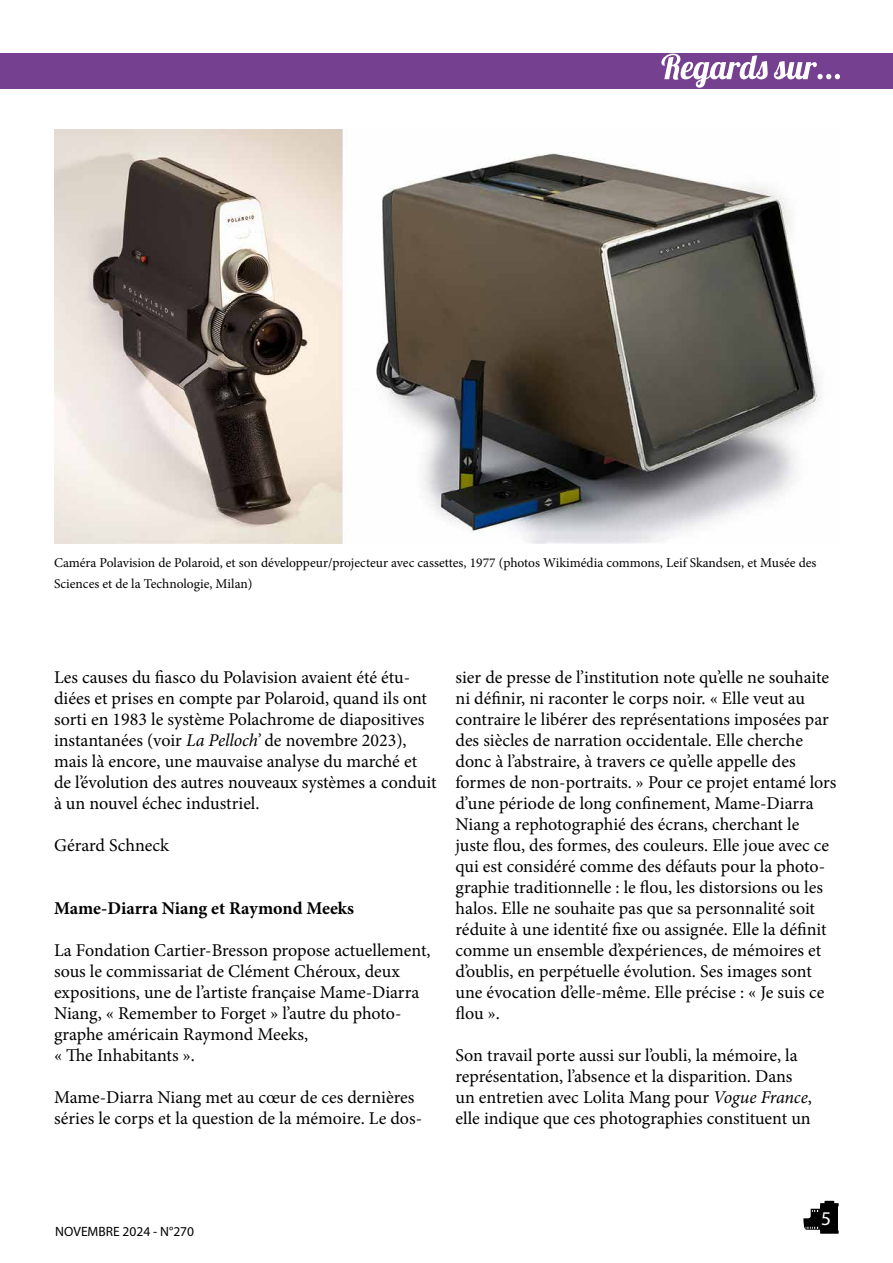
<style>
.page{position:relative;width:893px;height:1263px;background:#fff}
.page>*{position:absolute;margin:0;border:0;box-sizing:border-box;transform-origin:0 0}
.t1{font:19.5px "Myriad Pro";color:#fff}
.t2{font:18px/21px "Minion Pro";color:#000}
.t3{font:700 18px "Minion Pro";color:#000}
.t4{font:13.5px/21px "Minion Pro";color:#000}
.t5{font:13.5px "Myriad Pro";color:#000}
.s1{font-style:italic}
</style>
<div class="page">
<svg style="left:803px;top:1201px;width:31px;height:29px"></svg>
<div style="left:820px;top:1206px;width:18px;height:25px;background:#000"></div>
<hr style="left:820px;top:1203px;width:19px;height:3px;background:#000">
<svg style="left:820px;top:1230px;width:19px;height:4px"></svg>
<div style="left:0;top:54px;width:893px;height:35px;background:#75408f"></div>
<svg style="left:661px;top:54px;width:179px;height:34px"></svg>
<img style="left:54px;top:130px;width:766px;height:413px">
<p class="t4" style="left:54px;top:552px;width:764px">Caméra Polavision de Polaroid, et son développeur/projecteur avec cassettes, 1977 (photos Wikimédia commons, Leif Skandsen, et Musée des<br>Sciences et de la Technologie, Milan)</p>
<p class="t2" style="left:54px;top:667px;width:384px">Les causes du fiasco du Polavision avaient été étu&shy;diées et prises en compte par Polaroid, quand ils ont sorti en 1983 le système Polachrome de diapositives instantanées (voir <span class="s1">La Pelloch’</span> de novembre 2023), mais là encore, une mauvaise analyse du marché et de l’évolution des autres nouveaux systèmes a conduit à un nouvel échec industriel.</p>
<p class="t2" style="left:54px;top:835px;width:116px">Gérard Schneck</p>
<p class="t3" style="left:54px;top:895px;width:302px">Mame-Diarra Niang et Raymond Meeks</p>
<p class="t2" style="left:54px;top:940px;width:378px">La Fondation Cartier-Bresson propose actuellement, sous le commissariat de Clément Chéroux, deux expositions, une de l’artiste française Mame-Diarra Niang, « Remember to Forget » l’autre du photo&shy;graphe américain Raymond Meeks,<br>« The Inhabitants ».</p>
<p class="t2" style="left:54px;top:1087px;width:370px">Mame-Diarra Niang met au cœur de ces dernières séries le corps et la question de la mémoire. Le dos-</p>
<p class="t2" style="left:455px;top:667px;width:382px">sier de presse de l’institution note qu’elle ne souhaite ni définir, ni raconter le corps noir. « Elle veut au contraire le libérer des représentations imposées par des siècles de narration occidentale. Elle cherche donc à l’abstraire, à travers ce qu’elle appelle des formes de non-portraits. » Pour ce projet entamé lors d’une période de long confinement, Mame-Diarra Niang a rephotographié des écrans, cherchant le juste flou, des formes, des couleurs. Elle joue avec ce qui est considéré comme des défauts pour la photo&shy;graphie traditionnelle : le flou, les distorsions ou les halos. Elle ne souhaite pas que sa personnalité soit réduite à une identité fixe ou assignée. Elle la définit comme un ensemble d’expériences, de mémoires et d’oublis, en perpétuelle évolution. Ses images sont une évocation d’elle-même. Elle précise : « Je suis ce flou ».</p>
<p class="t2" style="left:455px;top:1045px;width:358px">Son travail porte aussi sur l’oubli, la mémoire, la représentation, l’absence et la disparition. Dans un entretien avec Lolita Mang pour <span class="s1">Vogue France</span>, elle indique que ces photographies constituent un</p>
<p class="t5" style="left:55px;top:1223px;width:140px">NOVEMBRE 2024 - N°270</p>
<p class="t1" style="left:821px;top:1206px;width:12px">5</p>
</div>
